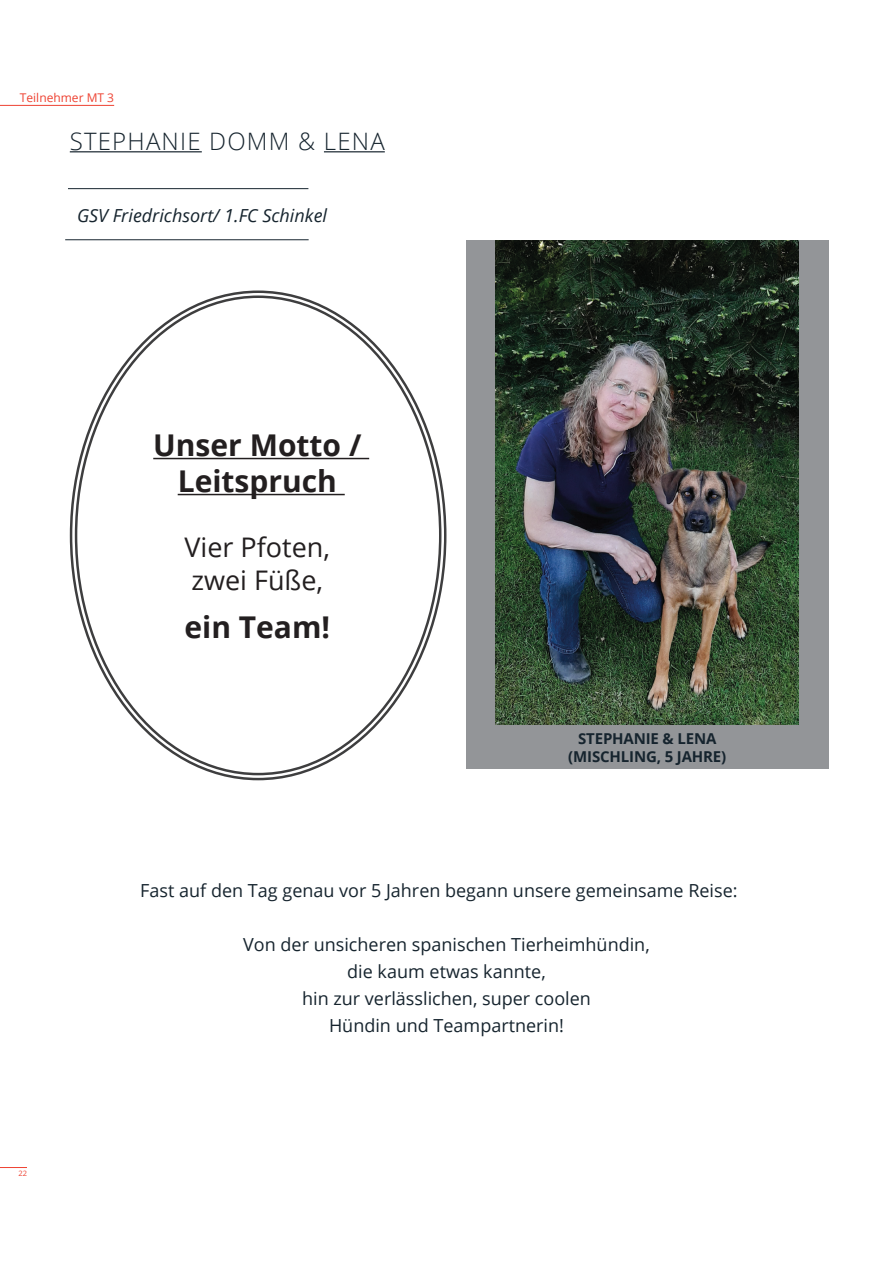
<style>
.page{position:relative;width:893px;height:1263px;background:#fff}
.page>*{position:absolute;margin:0;border:0;box-sizing:border-box;transform-origin:0 0}
.t1{font:700 30px/36px "Open Sans";color:#231f20;text-align:center}
.t2{font:27px/32.4px "Open Sans";color:#231f20}
.t3{font:300 24px "Open Sans";letter-spacing:.05em;color:#16242e}
.t4{font:18px/27px "Open Sans";color:#16242e;text-align:center}
.t5{font:italic 18px "Open Sans";color:#16242e}
.t6{font:700 15px/18px "Open Sans";letter-spacing:-.01em;color:#16242e;text-align:center}
.t7{font:12px "Open Sans";color:#ee4232}
.t8{font:7.5px "Open Sans";color:#ee4232}
</style>
<div class="page">
<svg style="left:0;top:1167px;width:27px;height:1px"></svg>
<hr style="left:0;top:105px;width:114px;height:1px;background:#ee4232">
<hr style="left:68px;top:188px;width:240px;height:1px;background:#16242e">
<hr style="left:65px;top:239px;width:244px;height:1px;background:#16242e">
<hr style="left:70px;top:151px;width:132px;height:1px;background:#16242e">
<hr style="left:324px;top:151px;width:61px;height:1px;background:#16242e">
<div style="left:466px;top:240px;width:363px;height:507px;background:#939598"></div>
<img style="left:496px;top:240px;width:303px;height:485px">
<div style="left:466px;top:726px;width:363px;height:43px;background:#939598"></div>
<hr style="left:153px;top:458px;width:216px;height:1px;background:#231f20">
<hr style="left:178px;top:494px;width:167px;height:1px;background:#231f20">
<p class="t7" style="left:20px;top:89px;width:96px">Teilnehmer MT 3</p>
<h3 class="t3" style="left:70px;top:125px;width:317px">STEPHANIE DOMM &amp; LENA</h3>
<p class="t5" style="left:77px;top:203px;width:252px">GSV Friedrichsort/ 1.FC Schinkel</p>
<h1 class="t1" style="left:153px;top:427px;width:210px">Unser Motto /<br>Leitspruch</h1>
<h2 class="t2" style="left:184px;top:530px;width:147px">Vier Pfoten, zwei Füße,</h2>
<h1 class="t1" style="left:184px;top:608px;width:147px">ein Team!</h1>
<p class="t6" style="left:568px;top:729px;width:160px">STEPHANIE &amp; LENA (MISCHLING, 5 JAHRE)</p>
<p class="t8" style="left:18px;top:1168px;width:10px">22</p>
<p class="t4" style="left:140px;top:877px;width:599px">Fast auf den Tag genau vor 5 Jahren begann unsere gemeinsame Reise:</p>
<p class="t4" style="left:243px;top:931px;width:408px">Von der unsicheren spanischen Tierheimhündin, die kaum etwas kannte,<br>hin zur verlässlichen, super coolen<br>Hündin und Teampartnerin!</p>
</div>
